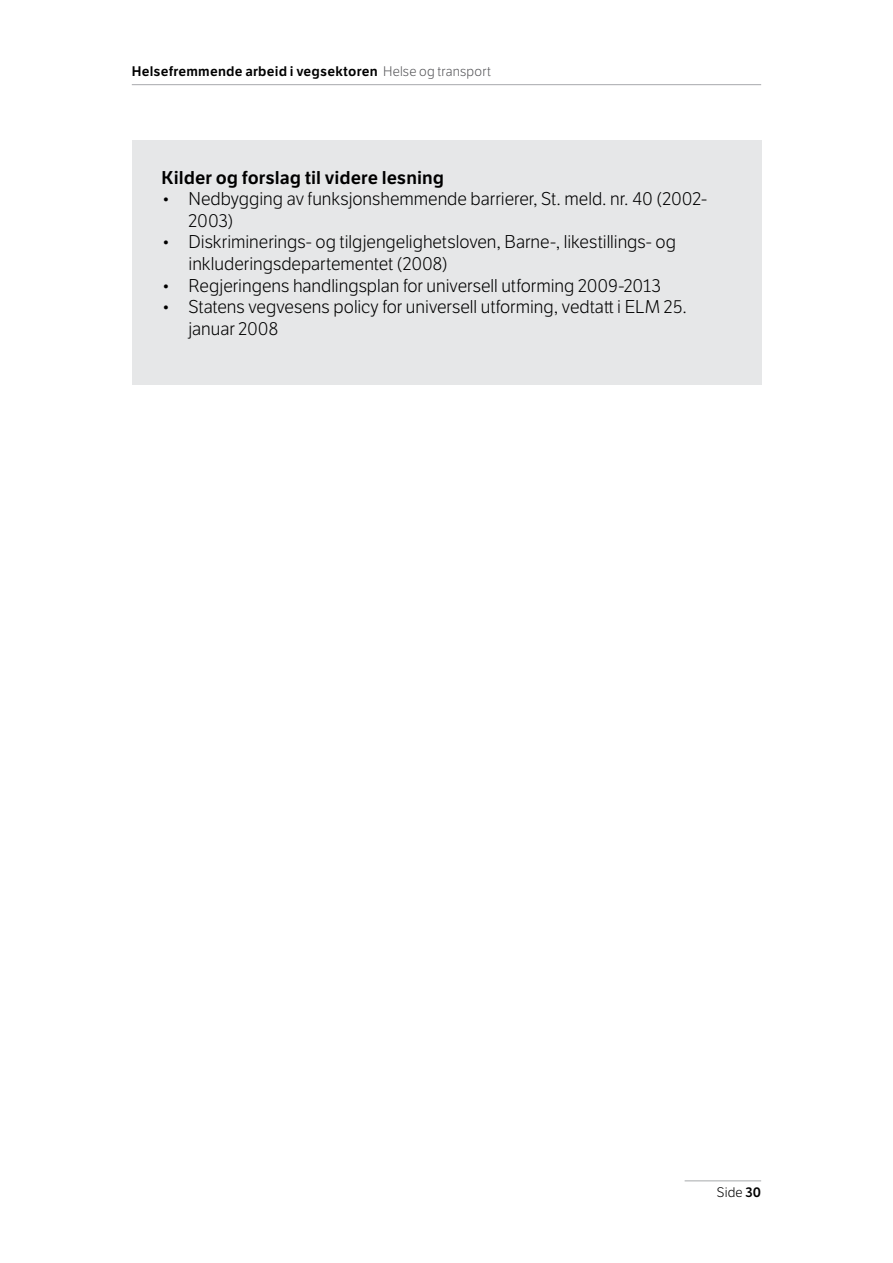
<style>
.page{position:relative;width:893px;height:1263px;background:#fff}
.page>*{position:absolute;margin:0;border:0;box-sizing:border-box;transform-origin:0 0}
.t1{font:300 18px/21.6px "LFT Etica";color:#000}
.t2{font:600 18px "LFT Etica";color:#000}
.t3{font:600 13.5px "LFT Etica";letter-spacing:.015em;color:#000}
.t4{font:300 13.5px "LFT Etica";color:#000}
.s1{font-weight:300;color:#58585b}
.s2{font-weight:600}
</style>
<div class="page">
<hr style="left:132px;top:84px;width:629px;height:1px;background:#a7a9ac">
<hr style="left:685px;top:1180px;width:76px;height:1px;background:#a7a9ac">
<div style="left:132px;top:140px;width:629px;height:244px;background:#e6e7e8"></div>
<p class="t3" style="left:132px;top:63px;width:360px">Helsefremmende arbeid i vegsektoren <span class="s1">Helse og transport</span></p>
<p class="t2" style="left:162px;top:166px;width:284px">Kilder og forslag til videre lesning</p>
<p class="t1" style="left:189px;top:189px;width:520px;text-indent:-27px">• Nedbygging av funksjonshemmende barrierer, St. meld. nr. 40 (2002-<br>2003)</p>
<p class="t1" style="left:189px;top:232px;width:489px;text-indent:-27px">• Diskriminerings- og tilgjengelighetsloven, Barne-, likestillings- og inkluderingsdepartementet (2008)</p>
<p class="t1" style="left:162px;top:275px;width:501px">• Regjeringens handlingsplan for universell utforming 2009-2013</p>
<p class="t1" style="left:189px;top:297px;width:500px;text-indent:-27px">• Statens vegvesens policy for universell utforming, vedtatt i ELM 25. januar 2008</p>
<p class="t4" style="left:717px;top:1184px;width:46px">Side <span class="s2">30</span></p>
</div>
